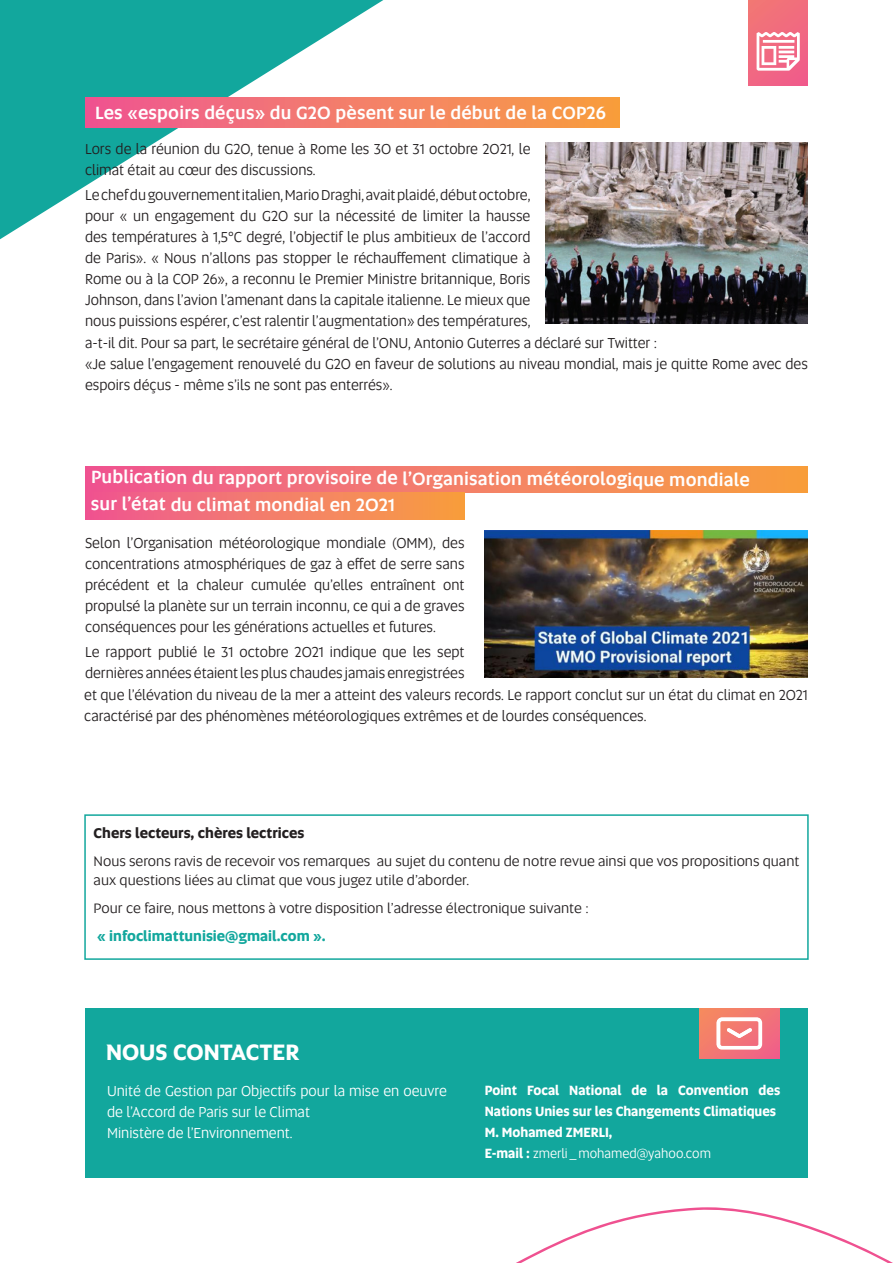
<style>
.page{position:relative;width:893px;height:1263px;background:#fff}
.page>*{position:absolute;margin:0;border:0;box-sizing:border-box;transform-origin:0 0}
.t1{font:700 22.5px "Altis";color:#fff}
.t2{font:500 18px/26.2px "Altis";letter-spacing:.005em;color:#fff}
.t3{font:15px/21px "Altis";color:#231f20;scale:.95 1}
.t4{font:15px/21px "Altis";color:#fff;scale:.95 1}
.t5{font:14.25px/19.5px "Altis";color:#231f20}
.t6{font:700 14.25px "Altis";color:#12a79d}
.t7{font:700 14.25px "Altis";color:#231f20}
.t8{font:700 13.5px/21px "Altis";color:#fff;scale:.95 1}
.t9{font:13.5px "Altis";color:#fff;scale:.95 1}
.s1{font-weight:700}
</style>
<div class="page">
<svg style="left:0;top:0;width:383px;height:239px;fill:#12a79d"></svg>
<svg style="left:516px;top:1207px;width:377px;height:56px"></svg>
<div style="left:748px;top:0;width:60px;height:85px;background:linear-gradient(to right,#f2737d,#f06482)"></div>
<div style="left:85px;top:98px;width:535px;height:30px;background:linear-gradient(to right,#ef5794,#f8a140)"></div>
<div style="left:85px;top:466px;width:723px;height:27px;background:linear-gradient(to right,#ef5794,#f8a140)"></div>
<div style="left:85px;top:493px;width:380px;height:26px;background:linear-gradient(to right,#ef5794,#f8a140)"></div>
<svg style="left:757px;top:32px;width:43px;height:39px"></svg>
<div style="left:84px;top:814px;width:725px;height:146px;border:2px solid #12a79d"></div>
<div style="left:85px;top:1008px;width:723px;height:170px;background:#12a79d"></div>
<svg style="left:700px;top:1008px;width:79px;height:51px;background:#f27776"></svg>
<svg style="left:717px;top:1017px;width:45px;height:32px"></svg>
<img style="left:545px;top:142px;width:263px;height:181px">
<img style="left:484px;top:530px;width:324px;height:148px">
<p class="t2" style="left:95px;top:98px;width:512px">Les «espoirs déçus» du G20 pèsent sur le début de la COP26</p>
<p class="t3" style="left:85px;top:138px;width:470px">Lors de la réunion du G20, tenue à Rome les 30 et 31 octobre 2021, le climat était au cœur des discussions.</p>
<p class="t3" style="left:85px;top:184px;width:470px;text-align:justify">Le chef du gouvernement italien, Mario Draghi, avait plaidé, début octobre, pour « un engagement du G20 sur la nécessité de limiter la hausse des températures à 1,5°C degré, l’objectif le plus ambitieux de l’accord de Paris». « Nous n’allons pas stopper le réchauffement climatique à Rome ou à la COP 26», a reconnu le Premier Ministre britannique, Boris Johnson, dans l’avion l’amenant dans la capitale italienne. Le mieux que nous puissions espérer, c’est ralentir l’augmentation» des températures,</p>
<p class="t3" style="left:85px;top:331px;width:604px">a-t-il dit. Pour sa part, le secrétaire général de l’ONU, Antonio Guterres a déclaré sur Twitter :</p>
<p class="t3" style="left:85px;top:352px;width:762px">«Je salue l’engagement renouvelé du G20 en faveur de solutions au niveau mondial, mais je quitte Rome avec des espoirs déçus - même s’ils ne sont pas enterrés».</p>
<p class="t2" style="left:91px;top:464px;width:660px">Publication du rapport provisoire de l’Organisation météorologique mondiale sur l’état du climat mondial en 2021</p>
<p class="t3" style="left:85px;top:532px;width:401px;text-align:justify">Selon l’Organisation météorologique mondiale (OMM), des concentrations atmosphériques de gaz à effet de serre sans précédent et la chaleur cumulée qu’elles entraînent ont propulsé la planète sur un terrain inconnu, ce qui a de graves conséquences pour les générations actuelles et futures.</p>
<p class="t3" style="left:85px;top:641px;width:401px">Le rapport publié le 31 octobre 2021 indique que les sept dernières années étaient les plus chaudes jamais enregistrées</p>
<p class="t3" style="left:84px;top:684px;width:763px">et que l’élévation du niveau de la mer a atteint des valeurs records. Le rapport conclut sur un état du climat en 2021 caractérisé par des phénomènes météorologiques extrêmes et de lourdes conséquences.</p>
<p class="t7" style="left:94px;top:822px;width:212px">Chers lecteurs, chères lectrices</p>
<p class="t5" style="left:94px;top:850px;width:707px">Nous serons ravis de recevoir vos remarques au sujet du contenu de notre revue ainsi que vos propositions quant aux questions liées au climat que vous jugez utile d’aborder.</p>
<p class="t5" style="left:94px;top:898px;width:497px">Pour ce faire, nous mettons à votre disposition l’adresse électronique suivante :</p>
<p class="t6" style="left:97px;top:925px;width:230px">« infoclimattunisie@gmail.com ».</p>
<p class="t1" style="left:106px;top:1035px;width:195px">NOUS CONTACTER</p>
<p class="t4" style="left:107px;top:1080px;width:359px">Unité de Gestion par Objectifs pour la mise en oeuvre de l’Accord de Paris sur le Climat</p>
<p class="t4" style="left:107px;top:1122px;width:197px">Ministère de l’Environnement.</p>
<p class="t8" style="left:485px;top:1079px;width:313px">Point Focal National de la Convention des<br>Nations Unies sur les Changements Climatiques</p>
<p class="t8" style="left:485px;top:1121px;width:136px">M. Mohamed ZMERLI,</p>
<p class="t9" style="left:485px;top:1144px;width:240px"><span class="s1">E-mail :</span> zmerli_mohamed@yahoo.com</p>
</div>
